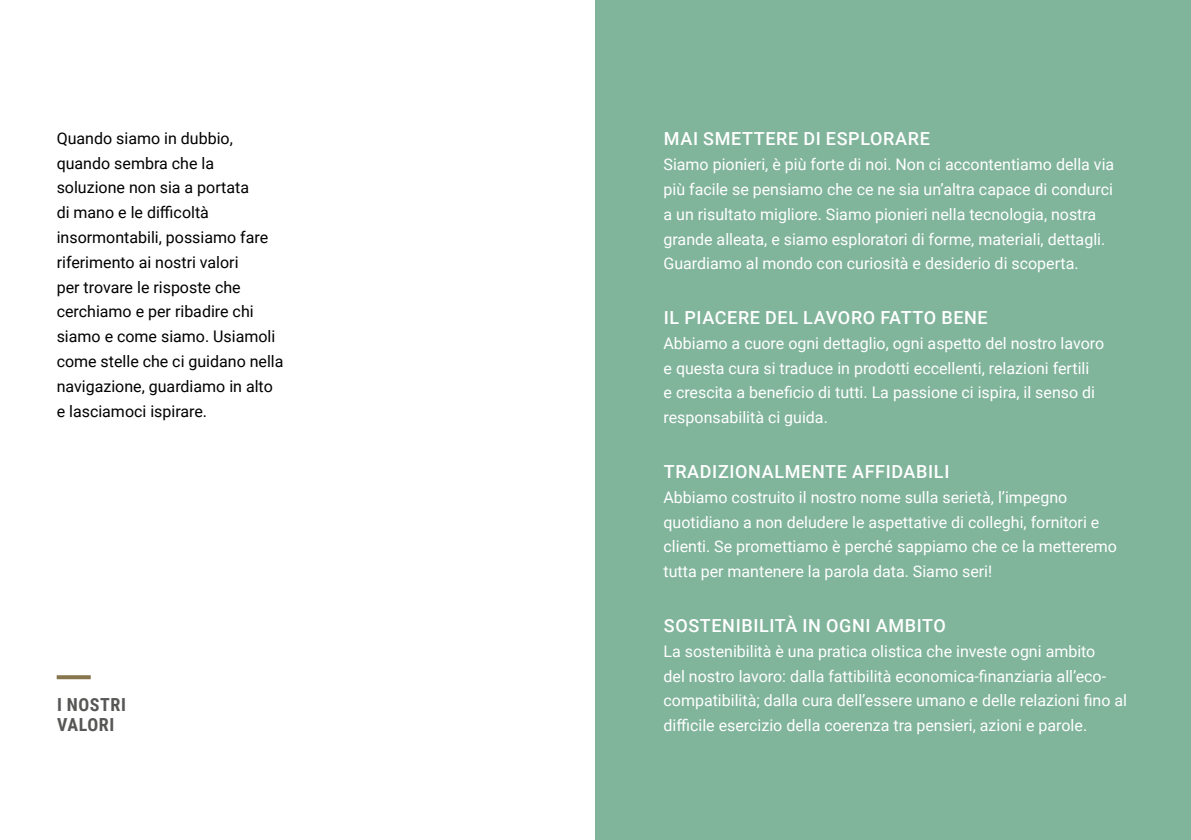
<style>
.page{position:relative;width:1191px;height:840px;background:#fff}
.page>*{position:absolute;margin:0;border:0;box-sizing:border-box;transform-origin:0 0}
.t1{font:500 18px "Roboto";letter-spacing:.035em;color:#fff}
.t2{font:700 18px/20px "Roboto Condensed";letter-spacing:.035em;color:#575756}
.t3{font:16px/24.8px "Roboto";color:#fff}
.t4{font:16px/24.8px "Roboto";color:#000}
</style>
<div class="page">
<svg style="left:57px;top:675px;width:34px;height:3px"></svg>
<div style="left:595px;top:0;width:596px;height:839px;background:#80b49b"></div>
<p class="t4" style="left:57px;top:125px;width:228px">Quando siamo in dubbio, quando sembra che la soluzione non sia a portata<br>di mano e le difficoltà insormontabili, possiamo fare riferimento ai nostri valori<br>per trovare le risposte che cerchiamo e per ribadire chi siamo e come siamo. Usiamoli come stelle che ci guidano nella navigazione, guardiamo in alto e lasciamoci ispirare.</p>
<p class="t2" style="left:57px;top:693px;width:71px">I NOSTRI<br>VALORI</p>
<p class="t1" style="left:664px;top:126px;width:267px">MAI SMETTERE DI ESPLORARE</p>
<p class="t3" style="left:663px;top:151px;width:452px">Siamo pionieri, è più forte di noi. Non ci accontentiamo della via più facile se pensiamo che ce ne sia un’altra capace di condurci a un risultato migliore. Siamo pionieri nella tecnologia, nostra grande alleata, e siamo esploratori di forme, materiali, dettagli.<br>Guardiamo al mondo con curiosità e desiderio di scoperta.</p>
<p class="t1" style="left:664px;top:305px;width:325px">IL PIACERE DEL LAVORO FATTO BENE</p>
<p class="t3" style="left:663px;top:330px;width:442px">Abbiamo a cuore ogni dettaglio, ogni aspetto del nostro lavoro e questa cura si traduce in prodotti eccellenti, relazioni fertili<br>e crescita a beneficio di tutti. La passione ci ispira, il senso di responsabilità ci guida.</p>
<p class="t1" style="left:664px;top:458px;width:287px">TRADIZIONALMENTE AFFIDABILI</p>
<p class="t3" style="left:663px;top:484px;width:455px">Abbiamo costruito il nostro nome sulla serietà, l’impegno quotidiano a non deludere le aspettative di colleghi, fornitori e clienti. Se promettiamo è perché sappiamo che ce la metteremo tutta per mantenere la parola data. Siamo seri!</p>
<p class="t1" style="left:664px;top:612px;width:284px">SOSTENIBILITÀ IN OGNI AMBITO</p>
<p class="t3" style="left:663px;top:637px;width:465px">La sostenibilità è una pratica olistica che investe ogni ambito<br>del nostro lavoro: dalla fattibilità economica-finanziaria all’eco&shy;compatibilità; dalla cura dell’essere umano e delle relazioni fino al difficile esercizio della coerenza tra pensieri, azioni e parole.</p>
</div>
